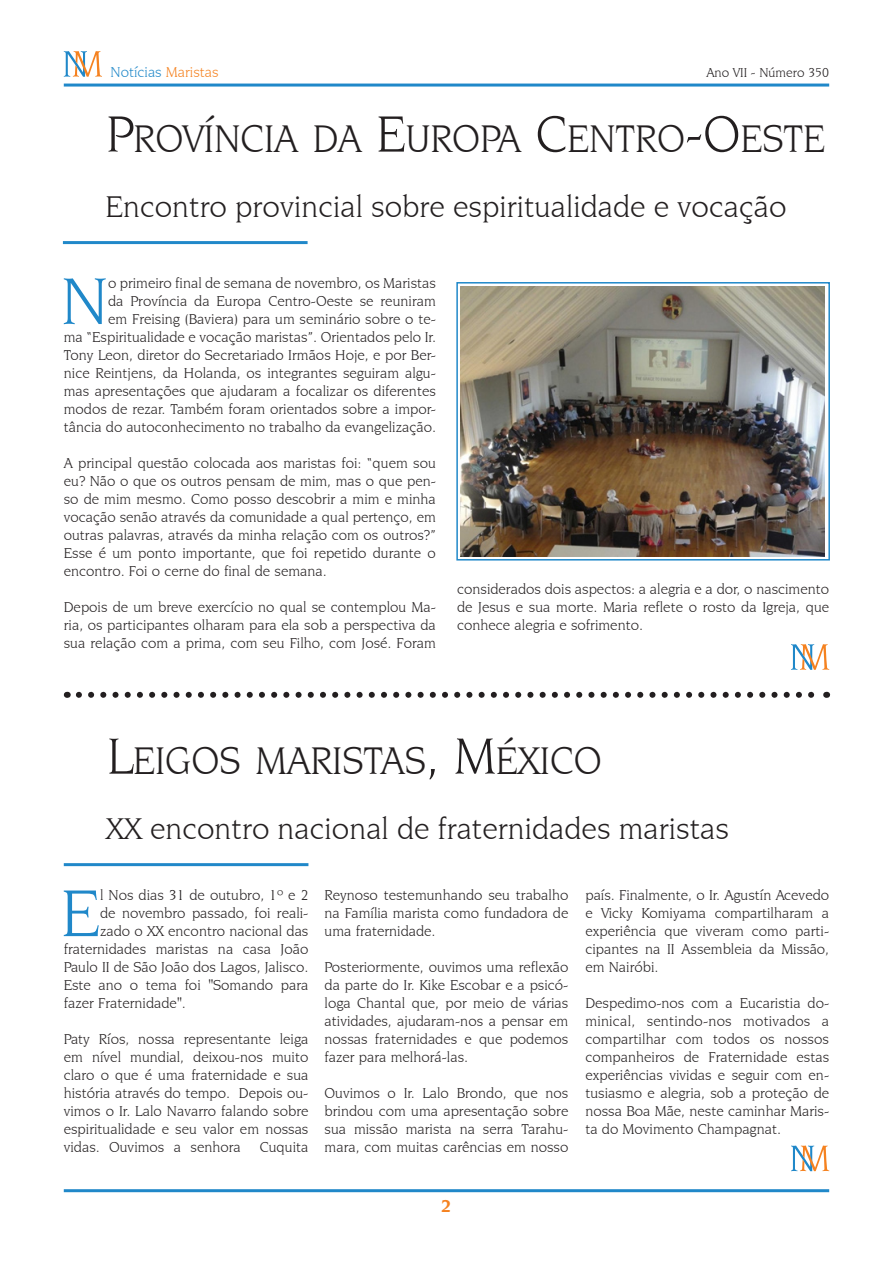
<style>
.page{position:relative;width:893px;height:1263px;background:#fff}
.page>*{position:absolute;margin:0;border:0;box-sizing:border-box;transform-origin:0 0}
.paragrafo4ComMaiuscu{font:70.2px "Novarese IT Cby BT";color:#2088c9}
.Titolo{font:40.5px "Novarese IT Cby BT";color:#231f20}
.Sottotitolo{font:31.5px "Novarese IT Cby BT";color:#231f20}
.Normale{font:700 18px "Novarese IT Cby BT";color:#f58220}
.paragrafo4{font:15px/18px "Novarese IT Cby BT";color:#231f20;text-align:justify}
.paragrafo4ComMaiuscu-2{font:15px/18px "Novarese IT Cby BT";color:#231f20;text-align:right}
.Normale-2{font:15px "Novarese IT Cby BT";color:#2088c9}
.Normale-3{font:13.5px "Novarese IT Cby BT";color:#231f20}
.s1{color:#f58220}
.s2{font-size:54px}
</style>
<div class="page">
<hr style="left:64px;top:84px;width:765px;height:3px;background:#2088c9">
<hr style="left:64px;top:1189px;width:765px;height:3px;background:#2088c9">
<svg style="left:64px;top:51px;width:38px;height:26px"></svg>
<hr style="left:63px;top:241px;width:245px;height:3px;background:#2088c9">
<svg style="left:79px;top:692px;width:736px;height:6px"></svg>
<svg style="left:791px;top:1145px;width:38px;height:26px"></svg>
<img style="left:461px;top:287px;width:364px;height:269px">
<div style="left:456px;top:282px;width:374px;height:278px;border:2px solid #2088c9"></div>
<svg style="left:791px;top:644px;width:38px;height:26px"></svg>
<hr style="left:64px;top:863px;width:244px;height:3px;background:#2088c9">
<p class="Normale-2" style="left:111px;top:63px;width:110px">Notícias <span class="s1">Maristas</span></p>
<p class="Normale-3" style="left:706px;top:64px;width:124px">Ano VII - Número 350</p>
<p class="Titolo" style="left:106px;top:114px;width:720px"><span class="s2">P</span>ROVÍNCIA DA <span class="s2">E</span>UROPA <span class="s2">C</span>ENTRO<span class="s2">-O</span>ESTE</p>
<p class="Sottotitolo" style="left:105px;top:188px;width:683px">Encontro provincial sobre espiritualidade e vocação</p>
<p class="paragrafo4ComMaiuscu-2" style="left:64px;top:274px;width:374px">o primeiro final de semana de novembro, os Maristas<br>da Província da Europa Centro-Oeste se reuniram<br>em Freising (Baviera) para um seminário sobre o te-<br>ma “Espiritualidade e vocação maristas”. Orientados pelo Ir.<br>Tony Leon, diretor do Secretariado Irmãos Hoje, e por Ber&shy;nice Reintjens, da Holanda, os integrantes seguiram algu&shy;mas apresentações que ajudaram a focalizar os diferentes modos de rezar. Também foram orientados sobre a impor&shy;tância do autoconhecimento no trabalho da evangelização.</p>
<p class="paragrafo4" style="left:64px;top:454px;width:374px">A principal questão colocada aos maristas foi: “quem sou eu? Não o que os outros pensam de mim, mas o que pen&shy;so de mim mesmo. Como posso descobrir a mim e minha vocação senão através da comunidade a qual pertenço, em outras palavras, através da minha relação com os outros?” Esse é um ponto importante, que foi repetido durante o encontro. Foi o cerne do final de semana.</p>
<p class="paragrafo4" style="left:64px;top:598px;width:374px">Depois de um breve exercício no qual se contemplou Ma&shy;ria, os participantes olharam para ela sob a perspectiva da sua relação com a prima, com seu Filho, com José. Foram</p>
<p class="paragrafo4ComMaiuscu" style="left:61px;top:259px;width:49px">N</p>
<p class="paragrafo4" style="left:457px;top:580px;width:374px">considerados dois aspectos: a alegria e a dor, o nascimento de Jesus e sua morte. Maria reflete o rosto da Igreja, que conhece alegria e sofrimento.</p>
<p class="Titolo" style="left:107px;top:736px;width:496px"><span class="s2">L</span>EIGOS MARISTAS<span class="s2">, M</span>ÉXICO</p>
<p class="Sottotitolo" style="left:106px;top:810px;width:624px">XX encontro nacional de fraternidades maristas</p>
<p class="paragrafo4ComMaiuscu" style="left:61px;top:871px;width:41px">E</p>
<p class="paragrafo4ComMaiuscu-2" style="left:100px;top:886px;width:210px">l Nos dias 31 de outubro, 1º e 2</p>
<p class="paragrafo4ComMaiuscu-2" style="left:100px;top:904px;width:210px">de novembro passado, foi reali-</p>
<p class="paragrafo4ComMaiuscu-2" style="left:100px;top:922px;width:210px">zado o XX encontro nacional das</p>
<p class="paragrafo4ComMaiuscu-2" style="left:64px;top:940px;width:246px">fraternidades maristas na casa João</p>
<p class="paragrafo4ComMaiuscu-2" style="left:64px;top:958px;width:246px">Paulo II de São João dos Lagos, Jalisco.</p>
<p class="paragrafo4ComMaiuscu-2" style="left:64px;top:976px;width:246px">Este ano o tema foi "Somando para</p>
<p class="paragrafo4ComMaiuscu-2" style="left:64px;top:994px;width:124px">fazer Fraternidade".</p>
<p class="paragrafo4" style="left:64px;top:1030px;width:246px">Paty Ríos, nossa representante leiga em nível mundial, deixou-nos muito claro o que é uma fraternidade e sua história através do tempo. Depois ou&shy;vimos o Ir. Lalo Navarro falando sobre espiritualidade e seu valor em nossas vidas. Ouvimos a senhora</p>
<p class="paragrafo4" style="left:260px;top:1138px;width:50px">Cuquita</p>
<p class="paragrafo4" style="left:325px;top:886px;width:245px">Reynoso testemunhando seu trabalho na Família marista como fundadora de uma fraternidade.</p>
<p class="paragrafo4" style="left:325px;top:958px;width:245px">Posteriormente, ouvimos uma reflexão da parte do Ir. Kike Escobar e a psicó&shy;loga Chantal que, por meio de várias atividades, ajudaram-nos a pensar em nossas fraternidades e que podemos fazer para melhorá-las.</p>
<p class="paragrafo4" style="left:325px;top:1084px;width:245px">Ouvimos o Ir. Lalo Brondo, que nos brindou com uma apresentação sobre sua missão marista na serra Tarahu&shy;mara, com muitas carências em nosso</p>
<p class="paragrafo4" style="left:585px;top:886px;width:245px">país. Finalmente, o Ir. Agustín Acevedo e Vicky Komiyama compartilharam a experiência que viveram como parti&shy;cipantes na II Assembleia da Missão, em Nairóbi.</p>
<p class="paragrafo4" style="left:585px;top:994px;width:245px">Despedimo-nos com a Eucaristia do&shy;minical, sentindo-nos motivados a compartilhar com todos os nossos companheiros de Fraternidade estas experiências vividas e seguir com en&shy;tusiasmo e alegria, sob a proteção de nossa Boa Mãe, neste caminhar Maris&shy;ta do Movimento Champagnat.</p>
<p class="Normale" style="left:441px;top:1195px;width:12px">2</p>
</div>
